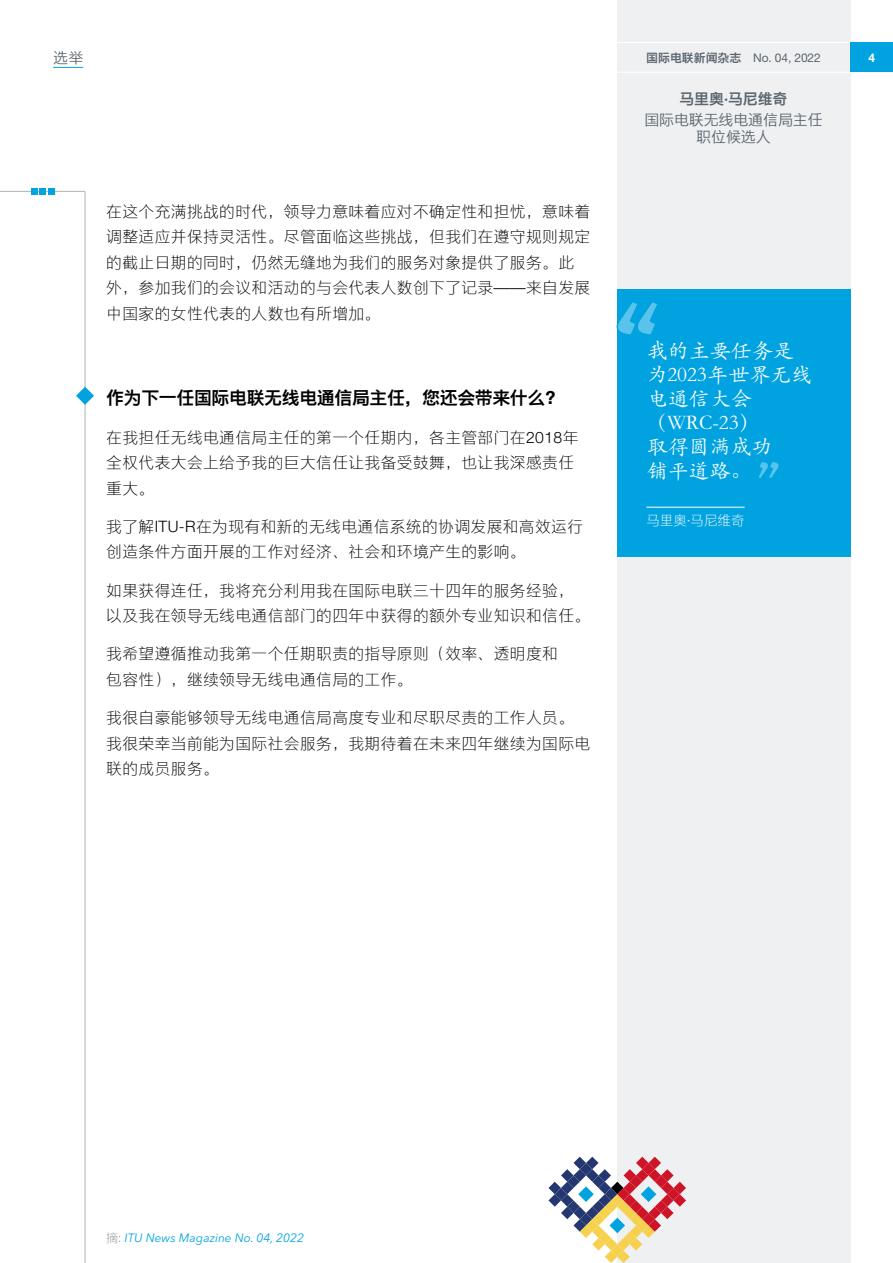
<style>
.page{position:relative;width:893px;height:1263px;background:#fff}
.page>*{position:absolute;margin:0;border:0;box-sizing:border-box;transform-origin:0 0}
.t1{font:21px/24px "ST Kaiti";color:#fff}
.t2{font:18px "M Ying Hei PRC W7";letter-spacing:-.025em;color:#000}
.t3{font:15.75px/25.5px "M Ying Hei PRC W3";letter-spacing:.025em;color:#000}
.t4{font:15px/16.5px "M Ying Hei PRC W4";letter-spacing:-.01em;color:#5c666f;text-align:center}
.t5{font:15px "M Ying Hei PRC W7";letter-spacing:-.01em;color:#5c666f}
.t6{font:13.5px "M Ying Hei PRC W3";color:#fff}
.t7{font:italic 12px "Avenir Next LT Pro";color:#00a3e0}
.t8{font:12px "M Ying Hei PRC W4";letter-spacing:-.01em;color:#5c666f}
.t9{font:12px "M Ying Hei PRC W7";color:#fff}
.s1{font-family:"M Ying Hei PRC W7"}
.s2{font-family:"M Ying Hei PRC W2";font-style:normal;color:#5c666f}
</style>
<div class="page">
<div style="left:617px;top:0;width:233px;height:1263px;background:#eff0f1"></div>
<svg style="left:548px;top:1157px;width:138px;height:106px"></svg>
<div style="left:617px;top:289px;width:233px;height:223px;background:#00a3e0"></div>
<div style="left:617px;top:485px;width:233px;height:72px;background:#00a3e0"></div>
<hr style="left:646px;top:507px;width:99px;height:1px;background:#fff">
<svg style="left:759px;top:462px;width:20px;height:16px"></svg>
<svg style="left:616px;top:302px;width:41px;height:33px"></svg>
<hr style="left:617px;top:72px;width:233px;height:1px;background:#fff">
<hr style="left:617px;top:42px;width:233px;height:1px;background:#fff">
<hr style="left:85px;top:191px;width:1px;height:1072px;background:#adb3b7">
<div style="left:850px;top:43px;width:43px;height:29px;background:#00a3e0"></div>
<hr style="left:0;top:191px;width:85px;height:1px;background:#adb3b7">
<div style="left:31px;top:188px;width:6px;height:7px;background:#00a3e0"></div>
<div style="left:39px;top:188px;width:7px;height:7px;background:#00a3e0"></div>
<div style="left:48px;top:188px;width:6px;height:7px;background:#00a3e0"></div>
<hr style="left:53px;top:67px;width:30px;height:1px;background:#00a3e0">
<svg style="left:76px;top:387px;width:18px;height:18px"></svg>
<p class="t4" style="left:53px;top:49px;width:32px">选举</p>
<p class="t8" style="left:646px;top:50px;width:176px"><span class="s1">国际电联新闻杂志</span> No. 04, 2022</p>
<p class="t9" style="left:868px;top:50px;width:8px">4</p>
<p class="t3" style="left:106px;top:198px;width:485px">在这个充满挑战的时代，领导力意味着应对不确定性和担忧，意味着调整适应并保持灵活性。尽管面临这些挑战，但我们在遵守规则规定的截止日期的同时，仍然无缝地为我们的服务对象提供了服务。此外，参加我们的会议和活动的与会代表人数创下了记录——来自发展中国家的女性代表的人数也有所增加。</p>
<p class="t2" style="left:106px;top:387px;width:458px">作为下一任国际电联无线电通信局主任，您还会带来什么？</p>
<p class="t3" style="left:106px;top:424px;width:474px">在我担任无线电通信局主任的第一个任期内，各主管部门在2018年全权代表大会上给予我的巨大信任让我备受鼓舞，也让我深感责任重大。</p>
<p class="t3" style="left:106px;top:513px;width:478px">我了解ITU-R在为现有和新的无线电通信系统的协调发展和高效运行创造条件方面开展的工作对经济、社会和环境产生的影响。</p>
<p class="t3" style="left:106px;top:577px;width:485px">如果获得连任，我将充分利用我在国际电联三十四年的服务经验，以及我在领导无线电通信部门的四年中获得的额外专业知识和信任。</p>
<p class="t3" style="left:106px;top:641px;width:453px">我希望遵循推动我第一个任期职责的指导原则（效率、透明度和包容性），继续领导无线电通信局的工作。</p>
<p class="t3" style="left:106px;top:705px;width:485px">我很自豪能够领导无线电通信局高度专业和尽职尽责的工作人员。我很荣幸当前能为国际社会服务，我期待着在未来四年继续为国际电联的成员服务。</p>
<p class="t5" style="left:679px;top:90px;width:110px">马里奥·马尼维奇</p>
<p class="t4" style="left:644px;top:111px;width:180px">国际电联无线电通信局主任职位候选人</p>
<h1 class="t1" style="left:646px;top:338px;width:167px">我的主要任务是为2023年世界无线电通信大会（WRC-23）<br>取得圆满成功<br>铺平道路。</h1>
<p class="t6" style="left:646px;top:511px;width:100px">马里奥·马尼维奇</p>
<p class="t7" style="left:106px;top:1230px;width:199px"><span class="s2">摘:</span> ITU News Magazine No. 04, 2022</p>
</div>
